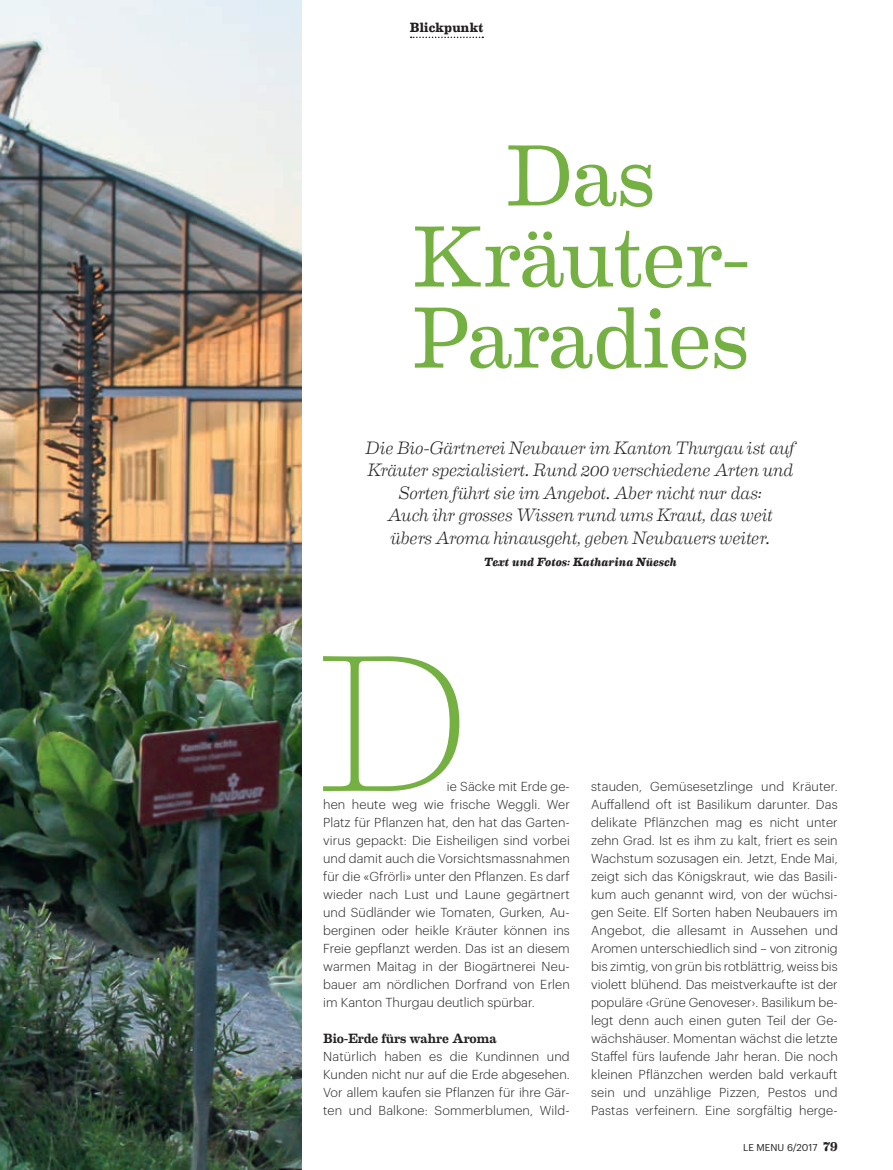
<style>
.page{position:relative;width:893px;height:1170px;background:#fff}
.page>*{position:absolute;margin:0;border:0;box-sizing:border-box;transform-origin:0 0}
.t1{font:100 195px "Eames Century Modern";color:#75b042}
.t2{font:87px/81px "Eames Century Modern";letter-spacing:-.02em;color:#75b042;text-align:center}
.t3{font:italic 300 18px/22.5px "Eames Century Modern";letter-spacing:-.01em;color:#231f20;text-align:center}
.t4{font:500 13.5px "Eames Century Modern";letter-spacing:-.01em;color:#231f20}
.t5{font:700 13.5px "Eames Century Modern";letter-spacing:.015em;color:#231f20}
.t6{font:300 12.75px/18px "Graphik";letter-spacing:.01em;color:#231f20;text-align:justify}
.t7{font:italic 700 12px "Eames Century Modern";color:#231f20}
.t8{font:9.75px "Graphik";letter-spacing:.005em;color:#231f20}
.s1{font-family:"Eames Century Modern";font-weight:700;font-size:12.75px}
</style>
<div class="page">
<img style="left:0;top:0;width:302px;height:1169px">
<svg style="left:411px;top:37px;width:72px;height:1px"></svg>
<p class="t5" style="left:410px;top:17px;width:75px">Blickpunkt</p>
<h2 class="t2" style="left:411px;top:130px;width:340px">Das<br>Kräuter-<br>Paradies</h2>
<p class="t3" style="left:366px;top:435px;width:431px">Die Bio-Gärtnerei Neubauer im Kanton Thurgau ist auf Kräuter spezialisiert. Rund 200 verschiedene Arten und Sorten führt sie im Angebot. Aber nicht nur das:<br>Auch ihr grosses Wissen rund ums Kraut, das weit übers Aroma hinausgeht, geben Neubauers weiter.</p>
<p class="t7" style="left:484px;top:553px;width:194px">Text und Fotos: Katharina Nüesch</p>
<h1 class="t1" style="left:315px;top:577px;width:155px">D</h1>
<p class="t6" style="left:323px;top:776px;width:248px;text-indent:124px">ie Säcke mit Erde ge&shy;hen heute weg wie frische Weggli. Wer Platz für Pflanzen hat, den hat das Garten&shy;virus gepackt: Die Eisheiligen sind vorbei und damit auch die Vorsichtsmassnahmen für die «Gfrörli» unter den Pflanzen. Es darf wieder nach Lust und Laune gegärtnert und Südländer wie Tomaten, Gurken, Au&shy;berginen oder heikle Kräuter können ins Freie gepflanzt werden. Das ist an diesem warmen Maitag in der Biogärtnerei Neu&shy;bauer am nördlichen Dorfrand von Erlen im Kanton Thurgau deutlich spürbar.</p>
<p class="t4" style="left:323px;top:1028px;width:175px">Bio-Erde fürs wahre Aroma</p>
<p class="t6" style="left:323px;top:1046px;width:248px">Natürlich haben es die Kundinnen und Kunden nicht nur auf die Erde abgesehen.<br>Vor allem kaufen sie Pflanzen für ihre Gär&shy;ten und Balkone: Sommerblumen, Wild-</p>
<p class="t6" style="left:591px;top:776px;width:248px">stauden, Gemüsesetzlinge und Kräuter.<br>Auffallend oft ist Basilikum darunter. Das delikate Pflänzchen mag es nicht unter zehn Grad. Ist es ihm zu kalt, friert es sein Wachstum sozusagen ein. Jetzt, Ende Mai, zeigt sich das Königskraut, wie das Basili&shy;kum auch genannt wird, von der wüchsi&shy;gen Seite. Elf Sorten haben Neubauers im Angebot, die allesamt in Aussehen und Aromen unterschiedlich sind – von zitronig bis zimtig, von grün bis rotblättrig, weiss bis violett blühend. Das meistverkaufte ist der populäre ‹Grüne Genoveser›. Basilikum be&shy;legt denn auch einen guten Teil der Ge&shy;wächshäuser. Momentan wächst die letzte Staffel fürs laufende Jahr heran. Die noch kleinen Pflänzchen werden bald verkauft sein und unzählige Pizzen, Pestos und Pastas verfeinern. Eine sorgfältig herge-</p>
<p class="t8" style="left:743px;top:1139px;width:96px">LE MENU 6/2017 <span class="s1">79</span></p>
</div>
